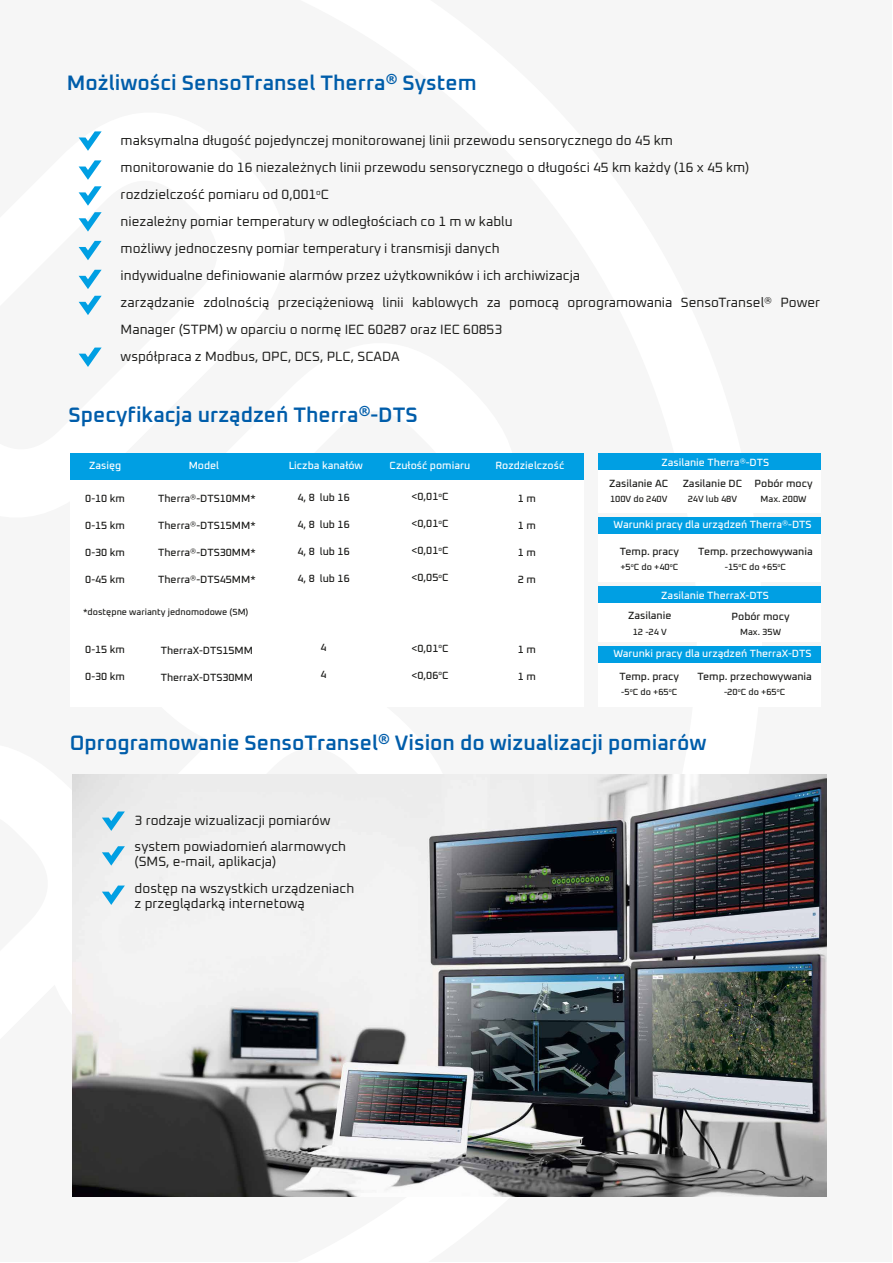
<style>
.page{position:relative;width:893px;height:1263px;background:#fff}
.page>*{position:absolute;margin:0;border:0;box-sizing:border-box;transform-origin:0 0}
.t1{font:600 21px "Oxanium";color:#005daa}
.t2{font:13.5px/27px "Oxanium";color:#1d1d1b}
.t3{font:500 10.5px "Oxanium";color:#1d1d1b}
.t4{font:500 10.5px/21px "Oxanium";color:#fff}
.t5{font:500 9px "Oxanium";color:#1d1d1b}
.s1{color:#1d1d1b}
</style>
<div class="page">
<div style="left:0;top:0;width:891px;height:1262px;background:#f6f6f6"></div>
<img style="left:72px;top:774px;width:754px;height:422px">
<svg style="left:102px;top:811px;width:23px;height:20px"></svg>
<svg style="left:102px;top:846px;width:23px;height:20px"></svg>
<svg style="left:102px;top:885px;width:23px;height:20px"></svg>
<div style="left:70px;top:453px;width:514px;height:254px;background:#fff"></div>
<div style="left:70px;top:453px;width:514px;height:27px;background:#009fe3"></div>
<svg style="left:79px;top:131px;width:23px;height:20px"></svg>
<svg style="left:79px;top:160px;width:23px;height:20px"></svg>
<svg style="left:79px;top:212px;width:23px;height:20px"></svg>
<svg style="left:79px;top:241px;width:23px;height:19px"></svg>
<svg style="left:79px;top:270px;width:23px;height:19px"></svg>
<svg style="left:79px;top:296px;width:23px;height:19px"></svg>
<svg style="left:79px;top:348px;width:23px;height:19px"></svg>
<div style="left:598px;top:454px;width:223px;height:59px;background:#fff"></div>
<div style="left:598px;top:454px;width:223px;height:16px;background:#009fe3"></div>
<svg style="left:79px;top:186px;width:23px;height:20px"></svg>
<div style="left:598px;top:517px;width:222px;height:64px;background:#fff"></div>
<div style="left:598px;top:517px;width:222px;height:16px;background:#009fe3"></div>
<div style="left:598px;top:586px;width:222px;height:55px;background:#fff"></div>
<div style="left:598px;top:586px;width:222px;height:17px;background:#009fe3"></div>
<div style="left:598px;top:646px;width:222px;height:61px;background:#fff"></div>
<div style="left:598px;top:646px;width:222px;height:17px;background:#009fe3"></div>
<h1 class="t1" style="left:67px;top:70px;width:411px">Możliwości SensoTransel Therra<sup>®</sup> System</h1>
<p class="t2" style="left:121px;top:126px;width:701px">maksymalna długość pojedynczej monitorowanej linii przewodu sensorycznego do 45 km<br>monitorowanie do 16 niezależnych linii przewodu sensorycznego o długości 45 km każdy (16 x 45 km) rozdzielczość pomiaru od 0,001<sup>o</sup>C<br>niezależny pomiar temperatury w odległościach co 1 m w kablu<br>możliwy jednoczesny pomiar temperatury i transmisji danych<br>indywidualne definiowanie alarmów przez użytkowników i ich archiwizacja<br>zarządzanie zdolnością przeciążeniową linii kablowych za pomocą oprogramowania SensoTransel<sup>®</sup> Power Manager (STPM) w oparciu o normę IEC 60287 oraz IEC 60853<br>współpraca z Modbus, OPC, DCS, PLC, SCADA</p>
<h1 class="t1" style="left:69px;top:401px;width:351px">Specyfikacja urządzeń Therra<sup>®</sup>-DTS</h1>
<p class="t4" style="left:89px;top:455px;width:34px">Zasięg</p>
<p class="t4" style="left:189px;top:455px;width:32px">Model</p>
<p class="t4" style="left:289px;top:455px;width:76px">Liczba kanałów</p>
<p class="t4" style="left:390px;top:455px;width:82px">Czułość pomiaru</p>
<p class="t4" style="left:495px;top:455px;width:70px">Rozdzielczość</p>
<p class="t3" style="left:85px;top:492px;width:41px">0-10 km</p>
<p class="t3" style="left:85px;top:519px;width:41px">0-15 km</p>
<p class="t3" style="left:85px;top:546px;width:41px">0-30 km</p>
<p class="t3" style="left:85px;top:573px;width:41px">0-45 km</p>
<p class="t3" style="left:158px;top:492px;width:99px">Therra<sup>®</sup>-DTS10MM*</p>
<p class="t3" style="left:158px;top:519px;width:99px">Therra<sup>®</sup>-DTS15MM*</p>
<p class="t3" style="left:158px;top:546px;width:99px">Therra<sup>®</sup>-DTS30MM*</p>
<p class="t3" style="left:158px;top:573px;width:99px">Therra<sup>®</sup>-DTS45MM*</p>
<p class="t3" style="left:297px;top:491px;width:54px">4, 8 lub 16</p>
<p class="t3" style="left:297px;top:518px;width:54px">4, 8 lub 16</p>
<p class="t3" style="left:297px;top:545px;width:54px">4, 8 lub 16</p>
<p class="t3" style="left:297px;top:572px;width:54px">4, 8 lub 16</p>
<p class="t3" style="left:411px;top:490px;width:39px">&lt;0,01<sup>o</sup>C</p>
<p class="t3" style="left:411px;top:517px;width:39px">&lt;0,01<sup>o</sup>C</p>
<p class="t3" style="left:411px;top:544px;width:39px">&lt;0,01<sup>o</sup>C</p>
<p class="t3" style="left:411px;top:571px;width:39px">&lt;0,05<sup>o</sup>C</p>
<p class="t3" style="left:518px;top:491px;width:20px">1 m</p>
<p class="t3" style="left:518px;top:518px;width:20px">1 m</p>
<p class="t3" style="left:518px;top:545px;width:20px">1 m</p>
<p class="t3" style="left:518px;top:572px;width:20px">2 m</p>
<p class="t5" style="left:83px;top:606px;width:167px">*dostępne warianty jednomodowe (SM)</p>
<p class="t3" style="left:85px;top:643px;width:41px">0-15 km</p>
<p class="t3" style="left:85px;top:670px;width:41px">0-30 km</p>
<p class="t3" style="left:161px;top:643px;width:94px">TherraX-DTS15MM</p>
<p class="t3" style="left:161px;top:670px;width:94px">TherraX-DTS30MM</p>
<p class="t3" style="left:321px;top:641px;width:8px">4</p>
<p class="t3" style="left:321px;top:668px;width:8px">4</p>
<p class="t3" style="left:411px;top:641px;width:39px">&lt;0,01<sup>o</sup>C</p>
<p class="t3" style="left:411px;top:668px;width:39px">&lt;0,06<sup>o</sup>C</p>
<p class="t3" style="left:518px;top:643px;width:20px">1 m</p>
<p class="t3" style="left:518px;top:670px;width:20px">1 m</p>
<p class="t4" style="left:609px;top:452px;width:161px;text-indent:52px">Zasilanie Therra<sup>®</sup>-DTS<br><span class="s1">Zasilanie AC</span></p>
<p class="t5" style="left:610px;top:494px;width:59px">100V do 240V</p>
<p class="t3" style="left:754px;top:477px;width:60px">Pobór mocy</p>
<p class="t5" style="left:760px;top:494px;width:48px">Max. 200W</p>
<p class="t4" style="left:614px;top:514px;width:200px">Warunki pracy dla urządzeń Therra<sup>®</sup>-DTS</p>
<p class="t3" style="left:620px;top:544px;width:61px">Temp. pracy</p>
<p class="t5" style="left:620px;top:561px;width:60px">+5<sup>o</sup>C do +40<sup>o</sup>C</p>
<p class="t3" style="left:683px;top:477px;width:61px">Zasilanie DC</p>
<p class="t5" style="left:688px;top:494px;width:51px">24V lub 48V</p>
<p class="t3" style="left:698px;top:544px;width:116px">Temp. przechowywania</p>
<p class="t5" style="left:725px;top:561px;width:63px">-15<sup>o</sup>C do +65<sup>o</sup>C</p>
<p class="t4" style="left:661px;top:584px;width:109px">Zasilanie TherraX-DTS</p>
<p class="t3" style="left:628px;top:609px;width:45px">Zasilanie</p>
<p class="t5" style="left:633px;top:626px;width:36px">12 -24 V</p>
<p class="t3" style="left:732px;top:609px;width:60px">Pobór mocy</p>
<p class="t5" style="left:740px;top:626px;width:42px">Max. 35W</p>
<p class="t4" style="left:613px;top:643px;width:200px">Warunki pracy dla urządzeń TherraX-DTS</p>
<p class="t3" style="left:620px;top:669px;width:61px">Temp. pracy</p>
<p class="t5" style="left:621px;top:686px;width:58px">-5<sup>o</sup>C do +65<sup>o</sup>C</p>
<p class="t3" style="left:697px;top:670px;width:116px">Temp. przechowywania</p>
<p class="t5" style="left:724px;top:686px;width:63px">-20<sup>o</sup>C do +65<sup>o</sup>C</p>
<h1 class="t1" style="left:70px;top:729px;width:638px">Oprogramowanie SensoTransel<sup>®</sup> Vision do wizualizacji pomiarów</h1>
<p class="t2" style="left:135px;top:806px;width:213px;line-height:26.2px">3 rodzaje wizualizacji pomiarów system powiadomień alarmowych</p>
<p class="t2" style="left:135px;top:848px;width:221px;line-height:26.2px">(SMS, e-mail, aplikacja)<br>dostęp na wszystkich urządzeniach</p>
<p class="t2" style="left:135px;top:889px;width:172px">z przeglądarką internetową</p>
</div>
